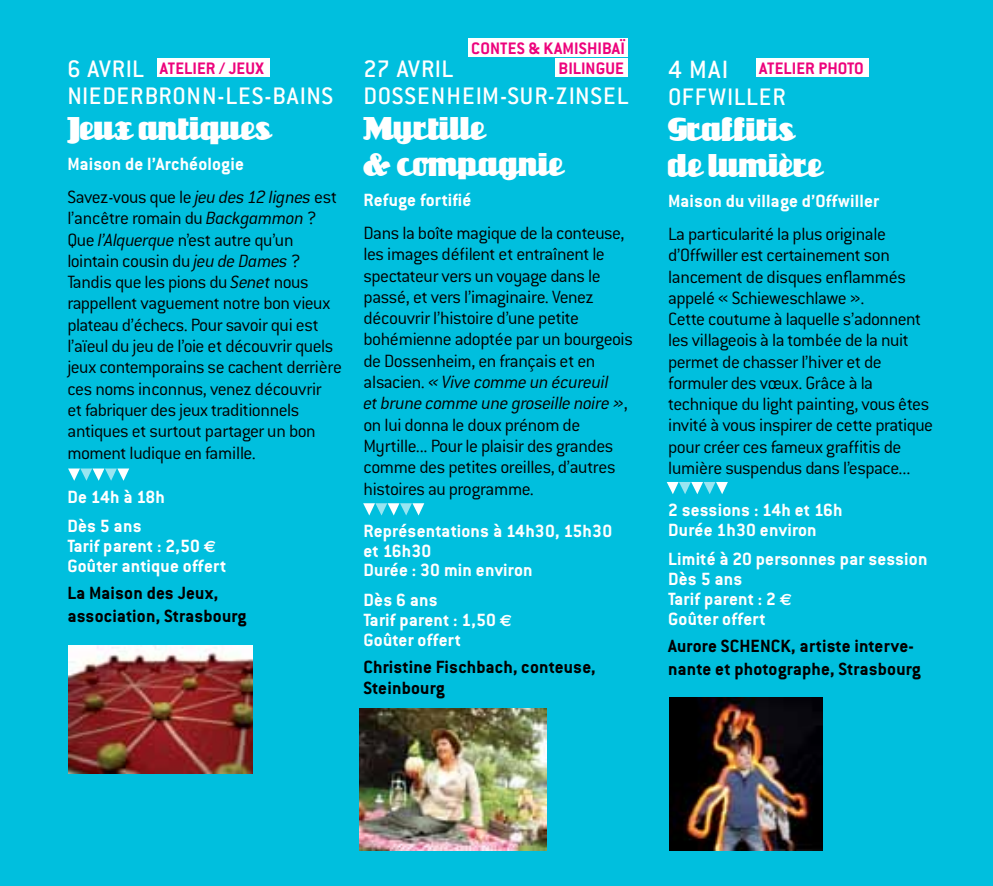
<style>
.page{position:relative;width:993px;height:886px;background:#fff}
.page>*{position:absolute;margin:0;border:0;box-sizing:border-box;transform-origin:0 0}
.t1{font:30px/36px "Unicorn NF";color:#fff}
.t2{font:500 27.5px "Conduit ITC";color:#fff}
.t3{font:500 26.25px/27.5px "Conduit ITC";letter-spacing:.025em;color:#fff}
.t4{font:300 19.5px/21.2px "Conduit ITC";letter-spacing:-.025em;color:#000}
.t5{font:700 19.5px/19.8px "Conduit ITC";letter-spacing:.01em;color:#fff}
.t6{font:700 19.5px/23.5px "Conduit ITC";letter-spacing:.01em;color:#000}
.t7{font:700 18.25px "Conduit ITC";color:#ed037c}
.s1{font-weight:300;color:#000}
.s2{font-weight:300;font-style:italic;color:#000}
.s3{font-style:italic}
.s4{font-family:"Euro Sans";font-size:16.25px}
</style>
<div class="page">
<div style="left:0;top:0;width:992px;height:886px;background:#00bfde"></div>
<img style="left:360px;top:709px;width:186px;height:141px">
<img style="left:669px;top:697px;width:153px;height:153px">
<div style="left:468px;top:38px;width:159px;height:19px;background:#fff"></div>
<div style="left:555px;top:58px;width:72px;height:19px;background:#fff"></div>
<div style="left:157px;top:58px;width:112px;height:19px;background:#fff"></div>
<div style="left:755px;top:58px;width:113px;height:19px;background:#fff"></div>
<svg style="left:68px;top:468px;width:61px;height:13px"></svg>
<img style="left:68px;top:645px;width:184px;height:128px">
<svg style="left:363px;top:503px;width:61px;height:12px"></svg>
<svg style="left:666px;top:482px;width:61px;height:12px"></svg>
<p class="t7" style="left:471px;top:38px;width:19px">Contes</p>
<p class="t7" style="left:528px;top:38px;width:98px">&amp; kamishibaï</p>
<h3 class="t3" style="left:67px;top:55px;width:267px">6 AVRIL<br>NIEDERBRONN-LES-BAINS</h3>
<h1 class="t1" style="left:67px;top:111px;width:205px">Jeux antiques</h1>
<p class="t5" style="left:67px;top:147px;width:271px;line-height:33.2px">Maison de l’Archéologie<br><span class="s1">Savez-vous que le</span> <span class="s2">jeu des 12 lignes</span> <span class="s1">est</span></p>
<p class="t4" style="left:67px;top:208px;width:276px">l’ancêtre romain du <span class="s3">Backgammon</span> ?<br>Que <span class="s3">l’Alquerque</span> n’est autre qu’un lointain cousin du <span class="s3">jeu de Dames</span> ?<br>Tandis que les pions du <span class="s3">Senet</span> nous rappellent vaguement notre bon vieux plateau d’échecs. Pour savoir qui est l’aïeul du jeu de l’oie et découvrir quels jeux contemporains se cachent derrière ces noms inconnus, venez découvrir<br>et fabriquer des jeux traditionnels antiques et surtout partager un bon moment ludique en famille.</p>
<p class="t5" style="left:67px;top:481px;width:99px;line-height:29.5px">De 14h à 18h<br>Dès 5 ans</p>
<p class="t5" style="left:67px;top:536px;width:160px">Tarif parent : 2,50 <span class="s4">S<br></span>Goûter antique offert</p>
<p class="t6" style="left:67px;top:581px;width:180px">La Maison des Jeux, association, Strasbourg</p>
<h3 class="t3" style="left:363px;top:55px;width:266px">27 AVRIL<br>DOSSENHEIM-SUR-ZINSEL</h3>
<h1 class="t1" style="left:363px;top:111px;width:202px">Myrtille<br>&amp; compagnie</h1>
<p class="t5" style="left:363px;top:190px;width:109px">Refuge fortifié</p>
<p class="t4" style="left:363px;top:222px;width:271px">Dans la boîte magique de la conteuse, les images défilent et entraînent le spectateur vers un voyage dans le passé, et vers l’imaginaire. Venez découvrir l’histoire d’une petite bohémienne adoptée par un bourgeois de Dossenheim, en français et en alsacien. <span class="s3">« Vive comme un écureuil<br>et brune comme une groseille noire »</span>, on lui donna le doux prénom de Myrtille... Pour le plaisir des grandes comme des petites oreilles, d’autres histoires au programme.</p>
<p class="t5" style="left:363px;top:520px;width:250px">Représentations à 14h30, 15h30 et 16h30<br>Durée : 30 min environ</p>
<p class="t5" style="left:363px;top:589px;width:150px">Dès 6 ans<br>Tarif parent : 1,50 <span class="s4">S<br></span>Goûter offert</p>
<p class="t6" style="left:363px;top:655px;width:234px;line-height:22px">Christine Fischbach, conteuse,<br>Steinbourg</p>
<h2 class="t2" style="left:668px;top:54px;width:34px">4 mai</h2>
<h3 class="t3" style="left:668px;top:83px;width:119px">OFFWILLER</h3>
<h1 class="t1" style="left:668px;top:112px;width:156px">Graffitis de lumière</h1>
<p class="t5" style="left:668px;top:191px;width:212px">Maison du village d’Offwiller</p>
<p class="t4" style="left:668px;top:223px;width:266px">La particularité la plus originale d’Offwiller est certainement son lancement de disques enflammés appelé « Schieweschlawe ».<br>Cette coutume à laquelle s’adonnent les villageois à la tombée de la nuit permet de chasser l’hiver et de formuler des vœux. Grâce à la technique du light painting, vous êtes invité à vous inspirer de cette pratique pour créer ces fameux graffitis de lumière suspendus dans l’espace...</p>
<p class="t5" style="left:668px;top:499px;width:176px">2 sessions : 14h et 16h<br>Durée 1h30 environ</p>
<p class="t5" style="left:668px;top:549px;width:261px">Limité à 20 personnes par session<br>Dès 5 ans<br>Tarif parent : 2 <span class="s4">S<br></span>Goûter offert</p>
<p class="t6" style="left:668px;top:633px;width:254px">Aurore SCHENCK, artiste interve&shy;nante et photographe, Strasbourg</p>
<p class="t7" style="left:160px;top:58px;width:105px">Atelier / Jeux</p>
<p class="t7" style="left:558px;top:58px;width:67px">BILINGUE</p>
<p class="t7" style="left:759px;top:58px;width:69px">Atelier photo</p>
</div>
